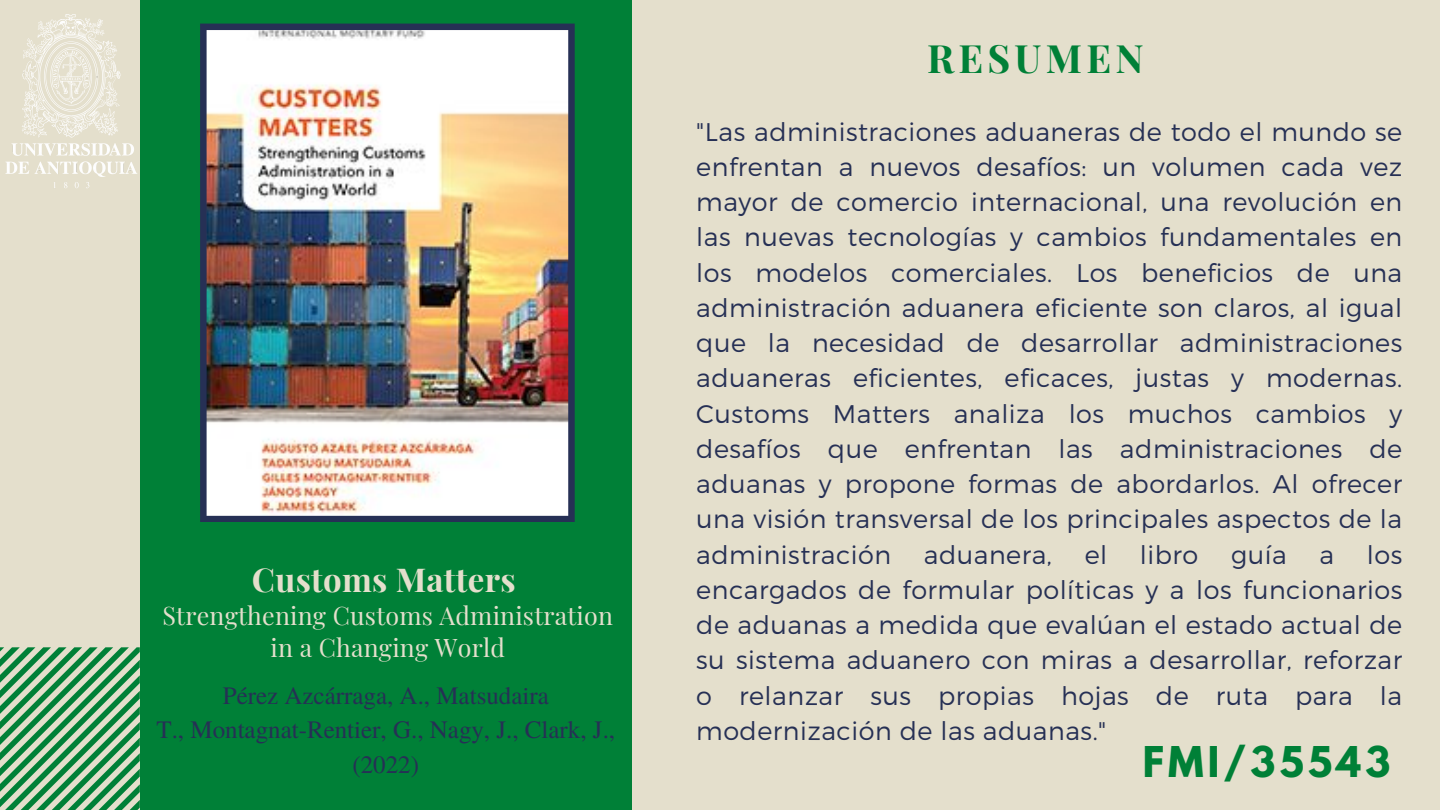
<style>
.page{position:relative;width:1440px;height:810px;background:#e4dfcc}
.page>*{position:absolute;margin:0;border:0;box-sizing:border-box;transform-origin:0 0}
.t1{font:700 39.1px "Playfair Display";letter-spacing:.11em;color:#008037}
.t2{font:700 37.6px "League Spartan";letter-spacing:.11em;color:#008037}
.t3{font:700 33px "Playfair Display";letter-spacing:.01em;color:#e4dfcc}
.t4{font:300 25.5px/35.2px "Montserrat";letter-spacing:.02em;color:#263055;text-align:justify}
.t5{font:25px/34.5px "Te X Gyre Termes";color:#263055;text-align:center}
.t6{font:25px/31.5px "Playfair Display";letter-spacing:.01em;color:#e4dfcc;text-align:center}
</style>
<div class="page">
<div style="left:140px;top:0;width:492px;height:810px;background:#008037"></div>
<svg style="left:0;top:647px;width:140px;height:163px"></svg>
<img style="left:200px;top:24px;width:375px;height:498px">
<img style="left:5px;top:14px;width:132px;height:174px">
<p class="t3" style="left:252px;top:557px;width:265px">Customs Matters</p>
<p class="t6" style="left:163px;top:599px;width:452px">Strengthening Customs Administration in a Changing World</p>
<p class="t5" style="left:223px;top:677px;width:328px">Pérez Azcárraga, A., Matsudaira</p>
<p class="t5" style="left:156px;top:711px;width:460px">T., Montagnat-Rentier, G., Nagy, J., Clark, J., (2022)</p>
<p class="t1" style="left:927px;top:31px;width:218px">RESUMEN</p>
<p class="t4" style="left:696px;top:113px;width:708px">"Las administraciones aduaneras de todo el mundo se enfrentan a nuevos desafíos: un volumen cada vez mayor de comercio internacional, una revolución en las nuevas tecnologías y cambios fundamentales en los modelos comerciales. Los beneficios de una administración aduanera eficiente son claros, al igual que la necesidad de desarrollar administraciones aduaneras eficientes, eficaces, justas y modernas.<br>Customs Matters analiza los muchos cambios y desafíos que enfrentan las administraciones de aduanas y propone formas de abordarlos. Al ofrecer una visión transversal de los principales aspectos de la administración</p>
<p class="t4" style="left:924px;top:536px;width:130px">aduanera,</p>
<p class="t4" style="left:1085px;top:536px;width:24px">el</p>
<p class="t4" style="left:1140px;top:536px;width:60px">libro</p>
<p class="t4" style="left:1231px;top:536px;width:57px">guía</p>
<p class="t4" style="left:1319px;top:536px;width:16px">a</p>
<p class="t4" style="left:696px;top:536px;width:708px;text-indent:671px">los encargados de formular políticas y a los funcionarios de aduanas a medida que evalúan el estado actual de su sistema aduanero con miras a desarrollar, reforzar o relanzar sus propias hojas de ruta para la modernización de las aduanas."</p>
<p class="t2" style="left:1143px;top:744px;width:249px">FMI/35543</p>
</div>
